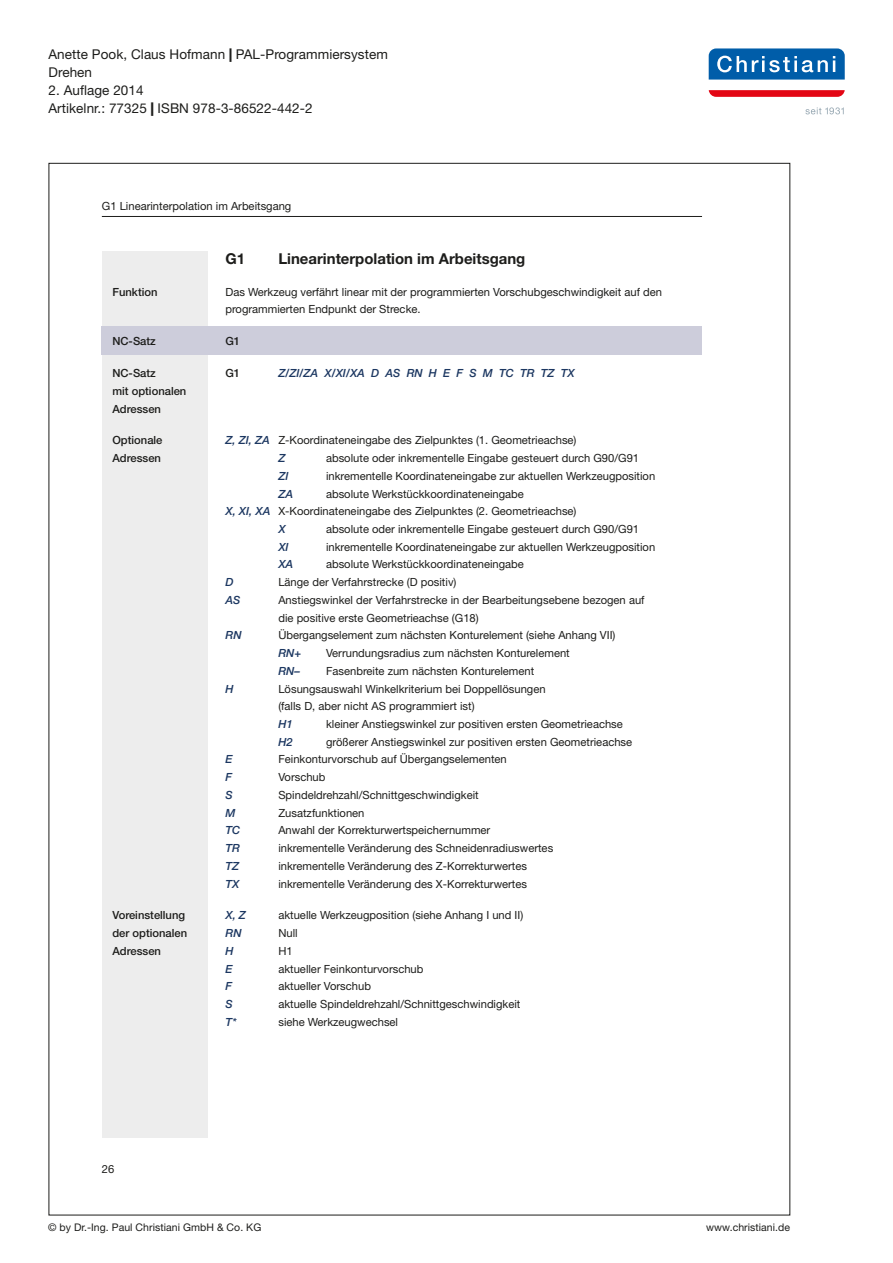
<style>
.page{position:relative;width:893px;height:1263px;background:#fff}
.page>*{position:absolute;margin:0;border:0;box-sizing:border-box;transform-origin:0 0}
.t1{font:700 15px "Helvetica Neue";color:#1d1d1b}
.t2{font:13.5px/18px "Helvetica Neue";letter-spacing:.005em;color:#1d1d1b}
.t3{font:11.25px/17.7px "Helvetica Neue";color:#1d1d1b}
.t4{font:500 11.25px/17.7px "Helvetica Neue";color:#1d1d1b}
.t5{font:italic 500 11.25px "Helvetica Neue";color:#1c3761}
.t6{font:10.5px "Helvetica Neue";letter-spacing:.005em;color:#1d1d1b}
.s1{font-weight:800}
.s2{font-weight:900}
.s3{font-weight:500;font-style:italic;color:#1c3761}
</style>
<div class="page">
<svg style="left:709px;top:90px;width:136px;height:7px"></svg>
<svg style="left:709px;top:48px;width:136px;height:32px"></svg>
<svg style="left:805px;top:107px;width:39px;height:7px"></svg>
<hr style="left:102px;top:216px;width:600px;height:1px;background:#1d1d1b">
<div style="left:102px;top:252px;width:106px;height:886px;background:#ededed"></div>
<div style="left:102px;top:326px;width:600px;height:29px;background:#cdcddb"></div>
<p class="t2" style="left:48px;top:45px;width:341px">Anette Pook, Claus Hofmann <span class="s1">|</span> PAL-Programmiersystem<br>Drehen</p>
<p class="t2" style="left:48px;top:81px;width:266px">2. Auflage 2014<br>Artikelnr.: 77325 <span class="s2">|</span> ISBN 978-3-86522-442-2</p>
<p class="t3" style="left:102px;top:197px;width:191px">G1 Linearinterpolation im Arbeitsgang</p>
<p class="t1" style="left:225px;top:249px;width:21px">G1</p>
<p class="t1" style="left:278px;top:249px;width:249px">Linearinterpolation im Arbeitsgang</p>
<p class="t4" style="left:112px;top:283px;width:47px">Funktion</p>
<p class="t3" style="left:225px;top:282px;width:438px">Das Werkzeug verfährt linear mit der programmierten Vorschubgeschwindigkeit auf den programmierten Endpunkt der Strecke.</p>
<p class="t4" style="left:112px;top:332px;width:45px">NC-Satz</p>
<p class="t4" style="left:225px;top:332px;width:16px">G1</p>
<p class="t4" style="left:112px;top:364px;width:45px">NC-Satz</p>
<p class="t4" style="left:225px;top:364px;width:16px">G1</p>
<p class="t5" style="left:278px;top:366px;width:298px">Z/ZI/ZA X/XI/XA D AS RN H E F S M TC TR TZ TX</p>
<p class="t4" style="left:112px;top:382px;width:75px">mit optionalen<br>Adressen</p>
<p class="t4" style="left:112px;top:431px;width:52px">Optionale</p>
<p class="t3" style="left:225px;top:431px;width:353px"><span class="s3">Z, ZI, ZA</span> Z-Koordinateneingabe des Zielpunktes (1. Geometrieachse)</p>
<p class="t4" style="left:112px;top:449px;width:50px">Adressen</p>
<p class="t5" style="left:278px;top:451px;width:9px">Z</p>
<p class="t3" style="left:326px;top:449px;width:315px">absolute oder inkrementelle Eingabe gesteuert durch G90/G91</p>
<p class="t5" style="left:278px;top:469px;width:12px">ZI</p>
<p class="t3" style="left:326px;top:467px;width:331px">inkrementelle Koordinateneingabe zur aktuellen Werkzeugposition</p>
<p class="t5" style="left:278px;top:487px;width:16px">ZA</p>
<p class="t3" style="left:326px;top:485px;width:199px">absolute Werkstückkoordinateneingabe</p>
<p class="t3" style="left:225px;top:502px;width:353px"><span class="s3">X, XI, XA</span> X-Koordinateneingabe des Zielpunktes (2. Geometrieachse)</p>
<p class="t5" style="left:278px;top:522px;width:9px">X</p>
<p class="t3" style="left:326px;top:520px;width:315px">absolute oder inkrementelle Eingabe gesteuert durch G90/G91</p>
<p class="t5" style="left:278px;top:540px;width:12px">XI</p>
<p class="t3" style="left:326px;top:538px;width:331px">inkrementelle Koordinateneingabe zur aktuellen Werkzeugposition</p>
<p class="t5" style="left:278px;top:558px;width:16px">XA</p>
<p class="t3" style="left:326px;top:555px;width:199px">absolute Werkstückkoordinateneingabe</p>
<p class="t5" style="left:225px;top:575px;width:10px">D</p>
<p class="t3" style="left:278px;top:573px;width:180px">Länge der Verfahrstrecke (D positiv)</p>
<p class="t5" style="left:225px;top:593px;width:16px">AS</p>
<p class="t3" style="left:278px;top:591px;width:368px">Anstiegswinkel der Verfahrstrecke in der Bearbeitungsebene bezogen auf die positive erste Geometrieachse (G18)</p>
<p class="t5" style="left:225px;top:629px;width:17px">RN</p>
<p class="t3" style="left:278px;top:626px;width:339px">Übergangselement zum nächsten Konturelement (siehe Anhang VII)<br><span class="s3">RN+</span></p>
<p class="t3" style="left:326px;top:644px;width:245px">Verrundungsradius zum nächsten Konturelement</p>
<p class="t5" style="left:278px;top:664px;width:23px">RN–</p>
<p class="t3" style="left:326px;top:662px;width:210px">Fasenbreite zum nächsten Konturelement</p>
<p class="t5" style="left:225px;top:682px;width:10px">H</p>
<p class="t3" style="left:278px;top:679px;width:269px">Lösungsauswahl Winkelkriterium bei Doppellösungen (falls D, aber nicht AS programmiert ist)<br><span class="s3">H1</span></p>
<p class="t3" style="left:326px;top:715px;width:298px">kleiner Anstiegswinkel zur positiven ersten Geometrieachse</p>
<p class="t5" style="left:278px;top:735px;width:16px">H2</p>
<p class="t3" style="left:326px;top:733px;width:308px">größerer Anstiegswinkel zur positiven ersten Geometrieachse</p>
<p class="t5" style="left:225px;top:753px;width:9px">E</p>
<p class="t3" style="left:278px;top:750px;width:230px">Feinkonturvorschub auf Übergangselementen</p>
<p class="t5" style="left:225px;top:770px;width:8px">F</p>
<p class="t3" style="left:278px;top:768px;width:49px">Vorschub</p>
<p class="t5" style="left:225px;top:788px;width:9px">S</p>
<p class="t3" style="left:278px;top:786px;width:202px">Spindeldrehzahl/Schnittgeschwindigkeit</p>
<p class="t5" style="left:225px;top:806px;width:11px">M</p>
<p class="t3" style="left:278px;top:803px;width:88px">Zusatzfunktionen</p>
<p class="t5" style="left:225px;top:824px;width:16px">TC</p>
<p class="t3" style="left:278px;top:821px;width:213px">Anwahl der Korrekturwertspeichernummer</p>
<p class="t5" style="left:225px;top:841px;width:16px">TR</p>
<p class="t3" style="left:278px;top:839px;width:276px">inkrementelle Veränderung des Schneidenradiuswertes</p>
<p class="t5" style="left:225px;top:859px;width:15px">TZ</p>
<p class="t3" style="left:278px;top:857px;width:250px">inkrementelle Veränderung des Z-Korrekturwertes</p>
<p class="t5" style="left:225px;top:877px;width:15px">TX</p>
<p class="t3" style="left:278px;top:874px;width:250px">inkrementelle Veränderung des X-Korrekturwertes</p>
<p class="t4" style="left:112px;top:906px;width:74px">Voreinstellung</p>
<p class="t5" style="left:225px;top:909px;width:22px">X, Z</p>
<p class="t3" style="left:278px;top:906px;width:246px">aktuelle Werkzeugposition (siehe Anhang I und II)</p>
<p class="t4" style="left:112px;top:924px;width:76px">der optionalen</p>
<p class="t5" style="left:225px;top:926px;width:17px">RN</p>
<p class="t3" style="left:278px;top:924px;width:21px">Null</p>
<p class="t4" style="left:112px;top:942px;width:50px">Adressen</p>
<p class="t5" style="left:225px;top:944px;width:10px">H</p>
<p class="t3" style="left:278px;top:942px;width:16px">H1</p>
<p class="t5" style="left:225px;top:962px;width:9px">E</p>
<p class="t3" style="left:278px;top:959px;width:147px">aktueller Feinkonturvorschub</p>
<p class="t5" style="left:225px;top:980px;width:8px">F</p>
<p class="t3" style="left:278px;top:977px;width:94px">aktueller Vorschub</p>
<p class="t5" style="left:225px;top:997px;width:9px">S</p>
<p class="t3" style="left:278px;top:995px;width:244px">aktuelle Spindeldrehzahl/Schnittgeschwindigkeit</p>
<p class="t5" style="left:225px;top:1015px;width:13px">T*</p>
<p class="t3" style="left:278px;top:1013px;width:121px">siehe Werkzeugwechsel</p>
<p class="t3" style="left:102px;top:1160px;width:14px">26</p>
<p class="t6" style="left:48px;top:1221px;width:215px">© by Dr.-Ing. Paul Christiani GmbH &amp; Co. KG</p>
<p class="t6" style="left:706px;top:1221px;width:85px">www.christiani.de</p>
</div>
